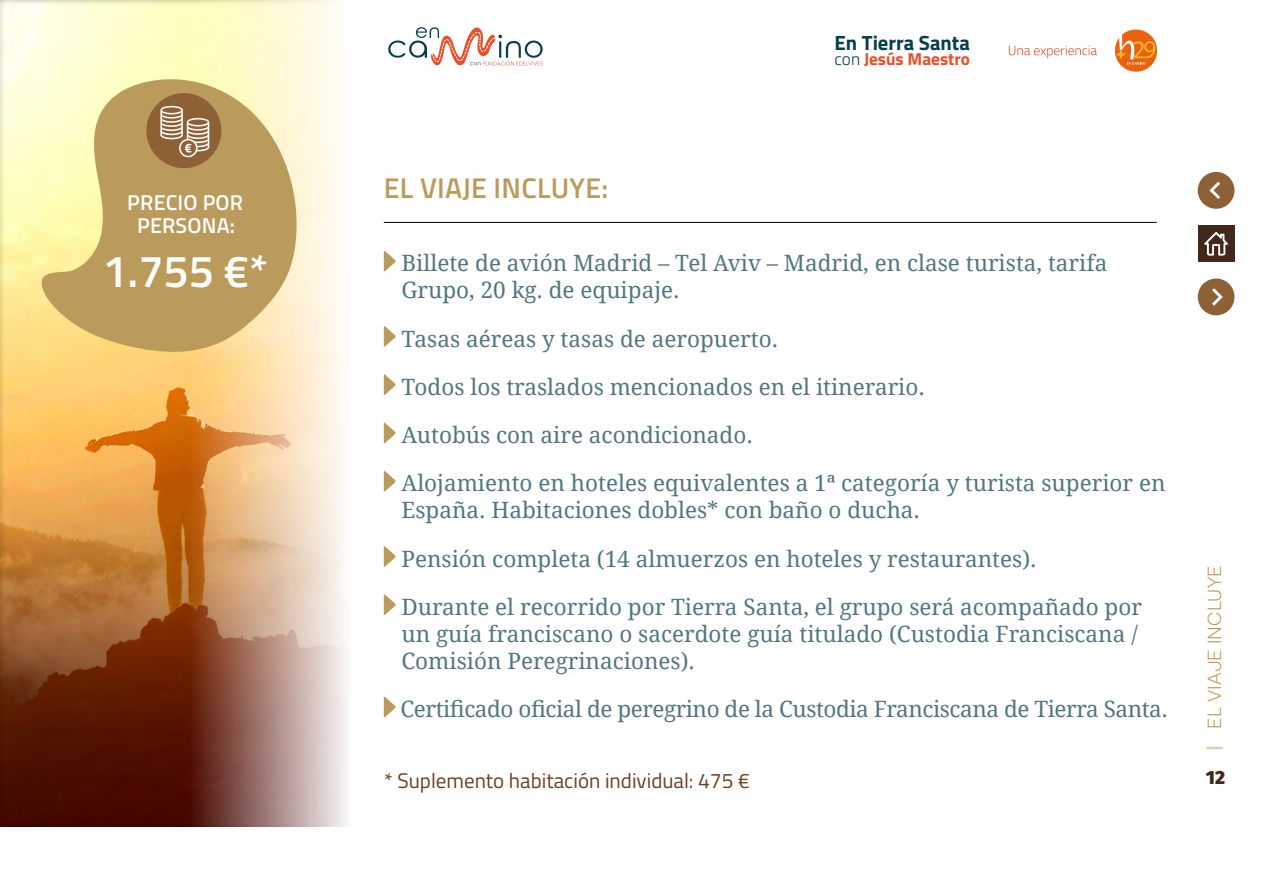
<style>
.page{position:relative;width:1263px;height:893px;background:#fff}
.page>*{position:absolute;margin:0;border:0;box-sizing:border-box;transform-origin:0 0}
.t1{font:600 45px "Titillium Web";color:#fff}
.t2{font:600 28.5px "Titillium Web";letter-spacing:.01em;color:#ba9b5b}
.t3{font:22.5px/48.3px "Droid Serif";color:#527682}
.t4{font:22.5px "Droid Serif";letter-spacing:-.02em;color:#527682}
.t5{font:600 21.45px/22.5px "Titillium Web";letter-spacing:.01em;color:#fff;text-align:center}
.t6{font:21px "Titillium Web";color:#6b3f24}
.t7{font:700 20.55px "Titillium Web";color:#053e4c}
.t8{font:300 19.05px "BR Sonoma";letter-spacing:.01em;color:#ba9b5b}
.t9{font:800 19.05px "Fira Sans";color:#42271a}
.t10{font:700 17.25px "Titillium Web";color:#e94f28}
.s1{font-weight:300;color:#073d4d}
.s2{font-weight:700;color:#d4d5af}
</style>
<div class="page">
<div style="left:0;top:0;width:355px;height:826px;background:#000;opacity:.3"></div>
<hr style="left:384px;top:222px;width:773px;height:1px;background:#000">
<svg style="left:384px;top:251px;width:12px;height:21px"></svg>
<svg style="left:384px;top:326px;width:12px;height:21px"></svg>
<svg style="left:384px;top:374px;width:12px;height:21px"></svg>
<svg style="left:384px;top:422px;width:12px;height:22px"></svg>
<svg style="left:384px;top:471px;width:12px;height:21px"></svg>
<svg style="left:384px;top:546px;width:12px;height:21px"></svg>
<svg style="left:384px;top:594px;width:12px;height:21px"></svg>
<svg style="left:384px;top:696px;width:12px;height:22px"></svg>
<svg style="left:388px;top:27px;width:155px;height:39px"></svg>
<svg style="left:1115px;top:29px;width:42px;height:43px"></svg>
<svg style="left:1009px;top:46px;width:88px;height:12px"></svg>
<div style="left:1198px;top:225px;width:36px;height:37px;background:#42271a"></div>
<svg style="left:1204px;top:232px;width:24px;height:24px"></svg>
<svg style="left:1198px;top:279px;width:36px;height:36px"></svg>
<svg style="left:1198px;top:172px;width:36px;height:37px"></svg>
<svg style="left:36px;top:73px;width:263px;height:283px;background:#d3bb7d"></svg>
<div style="left:146px;top:93px;width:75px;height:75px;background:#8e6035;border-radius:50%"></div>
<svg style="left:160px;top:106px;width:49px;height:51px"></svg>
<p class="t5" style="left:127px;top:190px;width:117px">PRECIO POR<br>PERSONA:</p>
<h1 class="t1" style="left:102px;top:237px;width:167px">1.755 €*</h1>
<p class="t7" style="left:834px;top:27px;width:137px">En Tierra Santa</p>
<p class="t10" style="left:834px;top:46px;width:137px"><span class="s1">con</span> Jesús Maestro</p>
<p class="t2" style="left:384px;top:167px;width:226px">EL VIAJE INCLUYE:</p>
<p class="t3" style="left:401px;top:249px;width:707px;line-height:27px">Billete de avión Madrid – Tel Aviv – Madrid, en clase turista, tarifa<br>Grupo, 20 kg. de equipaje.</p>
<p class="t3" style="left:401px;top:314px;width:766px">Tasas aéreas y tasas de aeropuerto.<br>Todos los traslados mencionados en el itinerario.<br>Autobús con aire acondicionado.<br>Alojamiento en hoteles equivalentes a 1ª categoría y turista superior en</p>
<p class="t3" style="left:401px;top:486px;width:742px">España. Habitaciones dobles* con baño o ducha.<br>Pensión completa (14 almuerzos en hoteles y restaurantes).<br>Durante el recorrido por Tierra Santa, el grupo será acompañado por</p>
<p class="t3" style="left:401px;top:620px;width:738px;line-height:27px">un guía franciscano o sacerdote guía titulado (Custodia Franciscana /<br>Comisión Peregrinaciones).</p>
<p class="t4" style="left:401px;top:694px;width:769px">Certificado oficial de peregrino de la Custodia Franciscana de Tierra Santa.</p>
<p class="t6" style="left:384px;top:765px;width:367px">* Suplemento habitación individual: 475 €</p>
<p class="t8" style="left:1203px;top:751px;width:187px;rotate:-90deg"><span class="s2">|</span> EL VIAJE INCLUYE</p>
<p class="t9" style="left:1206px;top:760px;width:21px">12</p>
</div>
